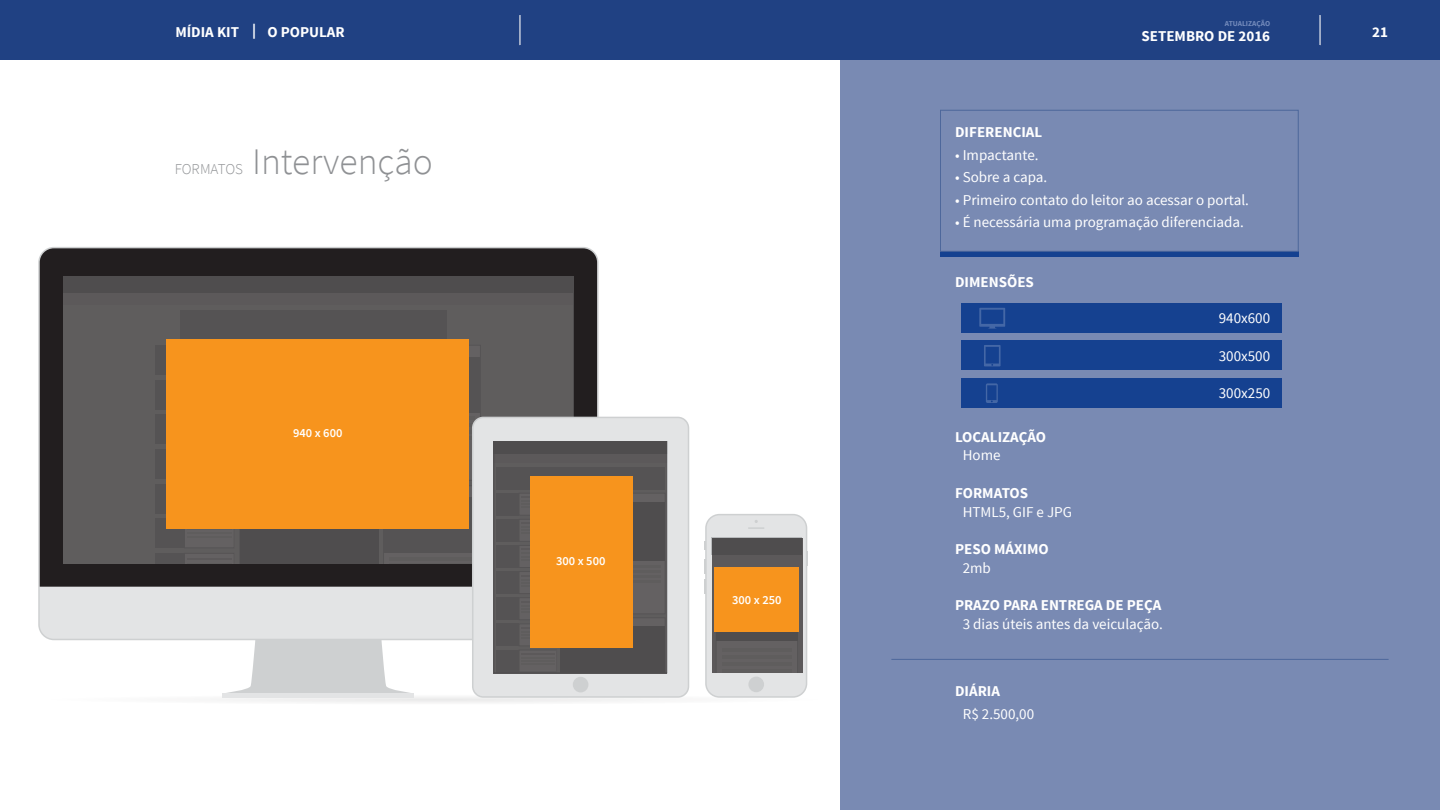
<style>
.page{position:relative;width:1440px;height:810px;background:#fff}
.page>*{position:absolute;margin:0;border:0;box-sizing:border-box;transform-origin:0 0}
.t1{font:300 37.5px "Source Sans Pro";color:#8f9194}
.t2{font:15px "Source Sans Pro";color:#fff}
.t3{font:700 15px "Source Sans Pro";color:#fff}
.t4{font:600 12.45px "Source Sans Pro";color:#fff}
.t5{font:700 7.5px "Source Sans Pro";color:#738abb}
.s1{font-size:15px}
</style>
<div class="page">
<div style="left:0;top:0;width:1440px;height:60px;background:#204183"></div>
<hr style="left:520px;top:15px;width:1px;height:30px;background:#fff">
<hr style="left:1320px;top:15px;width:1px;height:30px;background:#fff">
<div style="left:840px;top:60px;width:600px;height:750px;background:#798ab3"></div>
<div style="left:940px;top:251px;width:359px;height:6px;background:#154190"></div>
<div style="left:940px;top:110px;width:359px;height:142px;border:1px solid #4d679b"></div>
<div style="left:961px;top:303px;width:320px;height:30px;background:#154190"></div>
<div style="left:961px;top:340px;width:320px;height:30px;background:#154190"></div>
<div style="left:961px;top:378px;width:320px;height:30px;background:#154190"></div>
<svg style="left:979px;top:308px;width:26px;height:21px"></svg>
<svg style="left:986px;top:383px;width:12px;height:20px"></svg>
<svg style="left:984px;top:345px;width:17px;height:21px"></svg>
<hr style="left:891px;top:659px;width:498px;height:1px;background:#4d679b">
<svg style="left:36px;top:694px;width:796px;height:11px"></svg>
<div style="left:223px;top:693px;width:191px;height:5px;background:#e3e4e5"></div>
<div style="left:40px;top:248px;width:557px;height:236px;background:#221e1f"></div>
<svg style="left:807px;top:551px;width:1px;height:15px"></svg>
<svg style="left:704px;top:559px;width:1px;height:35px"></svg>
<div style="left:705px;top:514px;width:102px;height:184px;background:#ced0d1;border-radius:14px"></div>
<div style="left:707px;top:515px;width:99px;height:181px;background:#e3e4e5;border-radius:13px"></div>
<div style="left:748px;top:677px;width:16px;height:15px;background:#ced0d1;border-radius:50%"></div>
<svg style="left:748px;top:520px;width:16px;height:9px"></svg>
<svg style="left:63px;top:277px;width:511px;height:287px;background:#5b5958"></svg>
<div style="left:166px;top:340px;width:303px;height:189px;background:#f7941d"></div>
<div style="left:473px;top:418px;width:215px;height:278px;background:#e3e4e5;border-radius:10px"></div>
<svg style="left:40px;top:484px;width:548px;height:209px"></svg>
<div style="left:494px;top:441px;width:174px;height:233px;background:linear-gradient(to bottom,#595554,#5d5856)"></div>
<div style="left:531px;top:476px;width:102px;height:172px;background:#f7941d"></div>
<div style="left:711px;top:538px;width:91px;height:17px;background:#b8babc"></div>
<svg style="left:712px;top:538px;width:90px;height:135px;background:#5b5757"></svg>
<div style="left:715px;top:567px;width:84px;height:65px;background:#f7941d"></div>
<p class="t5" style="left:1225px;top:18px;width:47px">ATUALIZAÇÃO</p>
<p class="t3" style="left:1141px;top:26px;width:130px">SETEMBRO DE 2016</p>
<p class="t3" style="left:175px;top:22px;width:171px">MÍDIA KIT | O POPULAR</p>
<p class="t3" style="left:1372px;top:22px;width:17px">21</p>
<h1 class="t1" style="left:175px;top:139px;width:260px"><span class="s1">FORMATOS</span> Intervenção</h1>
<p class="t4" style="left:293px;top:425px;width:51px">940 x 600</p>
<p class="t4" style="left:556px;top:553px;width:51px">300 x 500</p>
<p class="t4" style="left:732px;top:592px;width:51px">300 x 250</p>
<p class="t3" style="left:955px;top:122px;width:89px">DIFERENCIAL</p>
<p class="t2" style="left:955px;top:145px;width:85px">• Impactante.</p>
<p class="t2" style="left:955px;top:168px;width:94px">• Sobre a capa.</p>
<p class="t2" style="left:955px;top:190px;width:295px">• Primeiro contato do leitor ao acessar o portal.</p>
<p class="t2" style="left:955px;top:213px;width:290px">• É necessária uma programação diferenciada.</p>
<p class="t3" style="left:955px;top:273px;width:80px">DIMENSÕES</p>
<p class="t3" style="left:955px;top:427px;width:93px">LOCALIZAÇÃO</p>
<p class="t2" style="left:963px;top:446px;width:39px">Home</p>
<p class="t3" style="left:955px;top:483px;width:75px">FORMATOS</p>
<p class="t2" style="left:963px;top:502px;width:111px">HTML5, GIF e JPG</p>
<p class="t3" style="left:955px;top:540px;width:95px">PESO MÁXIMO</p>
<p class="t2" style="left:963px;top:559px;width:30px">2mb</p>
<p class="t3" style="left:955px;top:596px;width:208px">PRAZO PARA ENTREGA DE PEÇA</p>
<p class="t2" style="left:963px;top:615px;width:202px">3 dias úteis antes da veiculação.</p>
<p class="t3" style="left:955px;top:682px;width:46px">DIÁRIA</p>
<p class="t2" style="left:963px;top:705px;width:73px">R$ 2.500,00</p>
<p class="t2" style="left:1219px;top:309px;width:53px">940x600</p>
<p class="t2" style="left:1219px;top:346px;width:53px">300x500</p>
<p class="t2" style="left:1219px;top:384px;width:53px">300x250</p>
</div>
